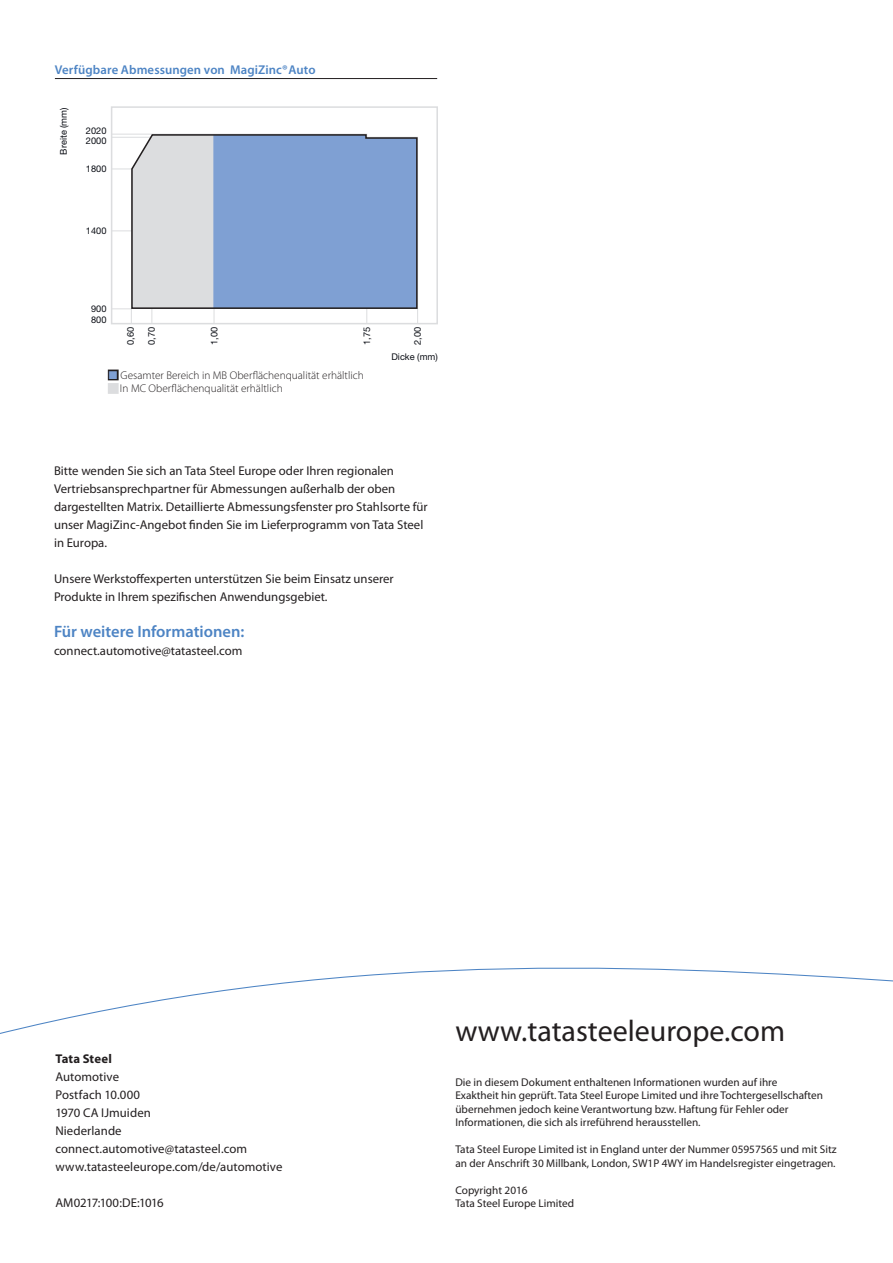
<style>
.page{position:relative;width:893px;height:1263px;background:#fff}
.page>*{position:absolute;margin:0;border:0;box-sizing:border-box;transform-origin:0 0}
.t1{font:30px "Myriad Pro";color:#231f20}
.t2{font:600 16.5px "Myriad Pro";color:#4d84c4}
.Body_copy{font:12.75px/18px "Myriad Pro";color:#231f20}
.Tata_Table_Header_Te{font:600 12.75px "Myriad Pro";letter-spacing:.01em;color:#4d84c4}
.Body_copy-2{font:12.75px "Myriad Pro";letter-spacing:-.035em;color:#231f20}
.Body_copy-3{font:700 12.75px "Myriad Pro";letter-spacing:.01em;color:#231f20}
.t3{font:11.25px/13.5px "Myriad Pro";color:#231f20}
.Tata_Table_Body{font:300 11.25px "Myriad Pro";color:#231f20}
.t4{font:9.3px/11.7px "Helvetica Neue LT Std";color:#0a0d14}
.s1{color:#7fa0d3}
.s2{color:#dcdddf}
</style>
<div class="page">
<svg style="left:0;top:967px;width:893px;height:67px"></svg>
<hr style="left:214px;top:134px;width:1px;height:190px;background:#dcdddf">
<div style="left:111px;top:106px;width:327px;height:218px;border:2px solid #dcdddf"></div>
<svg style="left:111px;top:135px;width:102px;height:189px"></svg>
<svg style="left:130px;top:133px;width:288px;height:177px;background:#9bb1d5"></svg>
<hr style="left:55px;top:78px;width:382px;height:1px;background:#231f20">
<div style="left:108px;top:370px;width:11px;height:10px;border:3px solid #231f20"></div>
<div style="left:108px;top:383px;width:11px;height:11px;border:3px solid #dcdddf"></div>
<p class="Tata_Table_Header_Te" style="left:55px;top:61px;width:262px">Verfügbare Abmessungen von MagiZinc® Auto</p>
<p class="t4" style="left:58px;top:155px;width:49px;rotate:-90deg">Breite (mm)</p>
<p class="t4" style="left:86px;top:125px;width:22px">2020</p>
<p class="t4" style="left:86px;top:135px;width:22px">2000</p>
<p class="t4" style="left:86px;top:163px;width:22px">1800</p>
<p class="t4" style="left:86px;top:225px;width:22px">1400</p>
<p class="t4" style="left:91px;top:302px;width:17px">900<br>800</p>
<p class="t4" style="left:124px;top:345px;width:19px;rotate:-90deg">0,60</p>
<p class="t4" style="left:146px;top:345px;width:19px;rotate:-90deg">0,70</p>
<p class="t4" style="left:208px;top:345px;width:19px;rotate:-90deg">1,00</p>
<p class="t4" style="left:361px;top:345px;width:19px;rotate:-90deg">1,75</p>
<p class="t4" style="left:412px;top:345px;width:19px;rotate:-90deg">2,00</p>
<p class="t4" style="left:391px;top:351px;width:48px">Dicke (mm)</p>
<p class="Tata_Table_Body" style="left:109px;top:368px;width:256px"><span class="s1">■</span> Gesamter Bereich in MB Oberflächenqualität erhältlich</p>
<p class="Tata_Table_Body" style="left:109px;top:382px;width:175px"><span class="s2">■</span> In MC Oberflächenqualität erhältlich</p>
<p class="Body_copy" style="left:54px;top:462px;width:375px">Bitte wenden Sie sich an Tata Steel Europe oder Ihren regionalen Vertriebsansprechpartner für Abmessungen außerhalb der oben dargestellten Matrix. Detaillierte Abmessungsfenster pro Stahlsorte für unser MagiZinc-Angebot finden Sie im Lieferprogramm von Tata Steel in Europa.</p>
<p class="Body_copy" style="left:54px;top:570px;width:341px">Unsere Werkstoffexperten unterstützen Sie beim Einsatz unserer<br>Produkte in Ihrem spezifischen Anwendungsgebiet.</p>
<p class="t2" style="left:54px;top:621px;width:192px">Für weitere Informationen:</p>
<p class="Body_copy" style="left:54px;top:642px;width:190px">connect.automotive@tatasteel.com</p>
<p class="Body_copy-3" style="left:55px;top:1052px;width:58px">Tata Steel</p>
<p class="Body_copy" style="left:55px;top:1068px;width:65px">Automotive</p>
<p class="Body_copy" style="left:55px;top:1086px;width:86px">Postfach 10.000</p>
<p class="Body_copy" style="left:55px;top:1104px;width:97px">1970 CA IJmuiden</p>
<p class="Body_copy" style="left:55px;top:1122px;width:68px">Niederlande</p>
<p class="Body_copy" style="left:55px;top:1140px;width:193px">connect.automotive@tatasteel.com</p>
<p class="Body_copy" style="left:55px;top:1158px;width:229px">www.tatasteeleurope.com/de/automotive</p>
<p class="Body_copy-2" style="left:55px;top:1196px;width:110px">AM0217:100:DE:1016</p>
<p class="t1" style="left:455px;top:1014px;width:331px">www.tatasteeleurope.com</p>
<p class="t3" style="left:455px;top:1075px;width:369px">Die in diesem Dokument enthaltenen Informationen wurden auf ihre Exaktheit hin geprüft. Tata Steel Europe Limited und ihre Tochtergesellschaften übernehmen jedoch keine Verantwortung bzw. Haftung für Fehler oder Informationen, die sich als irreführend herausstellen.</p>
<p class="t3" style="left:455px;top:1143px;width:383px">Tata Steel Europe Limited ist in England unter der Nummer 05957565 und mit Sitz an der Anschrift 30 Millbank, London, SW1P 4WY im Handelsregister eingetragen.</p>
<p class="t3" style="left:455px;top:1183px;width:74px">Copyright 2016</p>
<p class="t3" style="left:455px;top:1197px;width:120px">Tata Steel Europe Limited</p>
</div>
